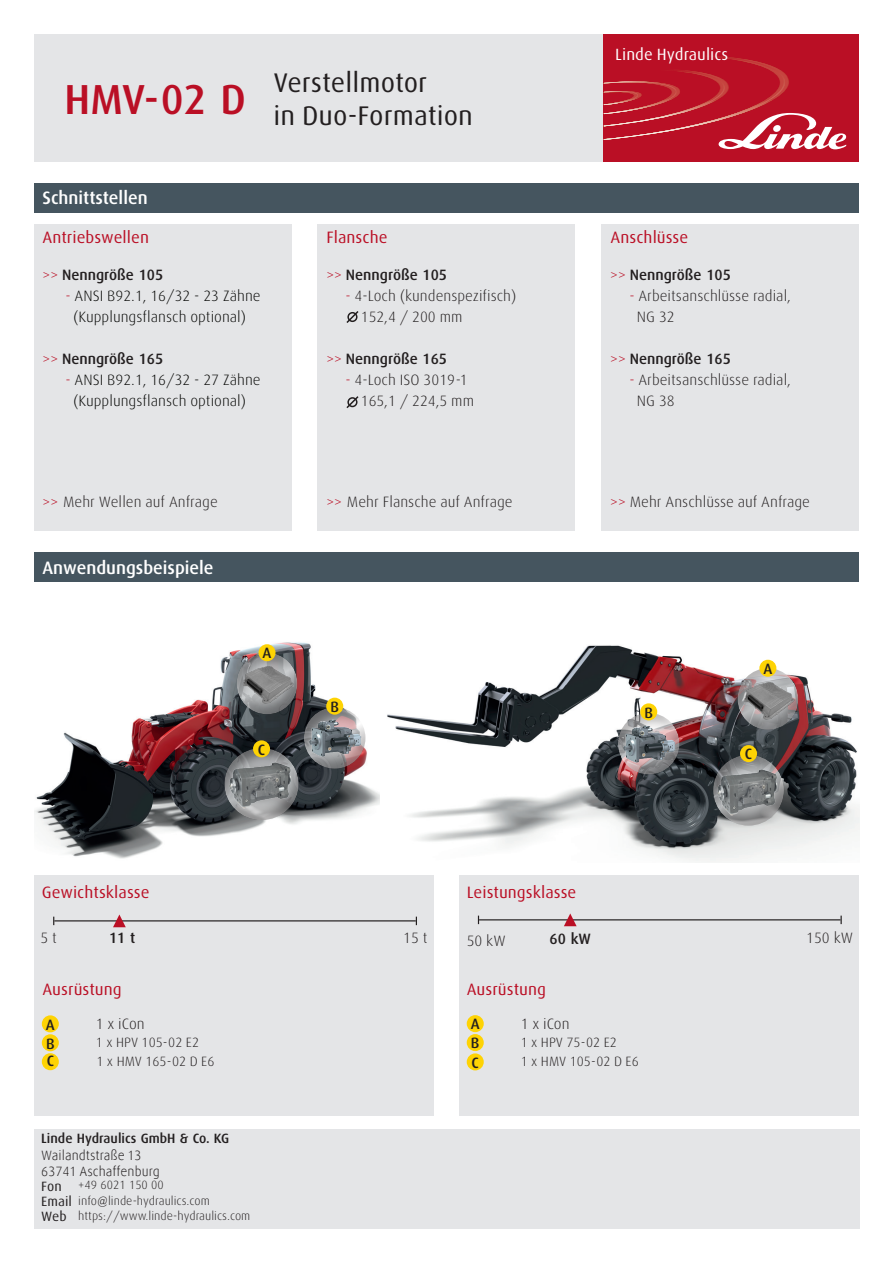
<style>
.page{position:relative;width:893px;height:1263px;background:#fff}
.page>*{position:absolute;margin:0;border:0;box-sizing:border-box;transform-origin:0 0}
.t1{font:500 42px "Linde Dax OT";color:#ba0f25}
.t2{font:27px "Linde Dax OT";color:#231f20}
.t3{font:500 18px "Linde Dax OT";color:#fff}
.t4{font:16.5px "Linde Dax OT";color:#ba0f25}
.t5{font:16.35px "Linde Dax";color:#fff}
.t6{font:300 15px "Linde Dax OT";color:#231f20}
.t7{font:500 15px "Linde Dax OT";color:#231f20}
.t8{font:300 15px "Linde Dax OT";color:#040503}
.t9{font:300 13.5px "Linde Dax OT";color:#231f20}
.t10{font:13.5px "Linde Dax Office";color:#231f20}
.t11{font:500 13.5px "Linde Dax OT";color:#231f20}
.t12{font:13.5px "Linde Dax OT";color:#231f20}
.TextRegRS_black{font:300 12px "Linde Dax OT";color:#231f20}
.s1{font-weight:300;color:#ba0f25}
.s2{color:#ba0f25}
</style>
<div class="page">
<div style="left:34px;top:34px;width:570px;height:128px;background:#e4e5e7"></div>
<div style="left:34px;top:183px;width:825px;height:30px;background:#45555f"></div>
<div style="left:34px;top:224px;width:257px;height:306px;background:#e4e5e7"></div>
<div style="left:602px;top:224px;width:257px;height:306px;background:#e4e5e7"></div>
<div style="left:318px;top:224px;width:257px;height:306px;background:#e4e5e7"></div>
<div style="left:34px;top:1129px;width:825px;height:100px;background:#e4e5e7"></div>
<div style="left:34px;top:552px;width:825px;height:30px;background:#45555f"></div>
<div style="left:604px;top:34px;width:255px;height:128px;background:#ba0f25"></div>
<svg style="left:604px;top:56px;width:243px;height:93px"></svg>
<svg style="left:346px;top:311px;width:13px;height:12px"></svg>
<svg style="left:346px;top:396px;width:13px;height:13px"></svg>
<div style="left:459px;top:875px;width:400px;height:241px;background:#e4e5e7"></div>
<div style="left:34px;top:875px;width:400px;height:241px;background:#e4e5e7"></div>
<hr style="left:479px;top:919px;width:361px;height:1px;background:#231f20">
<svg style="left:840px;top:916px;width:2px;height:8px"></svg>
<hr style="left:54px;top:920px;width:362px;height:1px;background:#231f20">
<div style="left:467px;top:1034px;width:17px;height:17px;background:#fed304;border-radius:50%"></div>
<div style="left:467px;top:1015px;width:17px;height:17px;background:#fed304;border-radius:50%"></div>
<div style="left:42px;top:1034px;width:17px;height:17px;background:#fed304;border-radius:50%"></div>
<div style="left:42px;top:1015px;width:17px;height:17px;background:#fed304;border-radius:50%"></div>
<svg style="left:564px;top:913px;width:13px;height:13px"></svg>
<svg style="left:113px;top:914px;width:13px;height:13px"></svg>
<img style="left:34px;top:642px;width:346px;height:217px">
<div style="left:223px;top:746px;width:76px;height:75px;background:#231f20;opacity:.5"></div>
<img style="left:224px;top:760px;width:73px;height:50px">
<div style="left:253px;top:740px;width:17px;height:17px;background:#fed304;border-radius:50%"></div>
<img style="left:387px;top:645px;width:472px;height:217px">
<div style="left:616px;top:711px;width:65px;height:64px;background:#231f20;opacity:.5"></div>
<img style="left:618px;top:715px;width:61px;height:57px">
<div style="left:640px;top:703px;width:17px;height:17px;background:#fed304;border-radius:50%"></div>
<div style="left:712px;top:753px;width:73px;height:73px;background:#231f20;opacity:.5"></div>
<img style="left:713px;top:767px;width:70px;height:50px">
<div style="left:740px;top:745px;width:17px;height:17px;background:#fed304;border-radius:50%"></div>
<div style="left:736px;top:667px;width:62px;height:63px;background:#231f20;opacity:.5"></div>
<img style="left:737px;top:676px;width:61px;height:46px">
<div style="left:759px;top:660px;width:17px;height:17px;background:#fed304;border-radius:50%"></div>
<div style="left:42px;top:1053px;width:17px;height:17px;background:#fed304;border-radius:50%"></div>
<div style="left:467px;top:1053px;width:17px;height:17px;background:#fed304;border-radius:50%"></div>
<div style="left:302px;top:706px;width:65px;height:63px;background:#231f20;opacity:.5"></div>
<img style="left:304px;top:709px;width:61px;height:58px">
<div style="left:326px;top:698px;width:17px;height:17px;background:#fed304;border-radius:50%"></div>
<div style="left:235px;top:651px;width:62px;height:64px;background:#231f20;opacity:.5"></div>
<img style="left:237px;top:660px;width:60px;height:46px">
<div style="left:258px;top:644px;width:18px;height:17px;background:#fed304;border-radius:50%"></div>
<p class="t1" style="left:65px;top:72px;width:183px">HMV-02 D</p>
<p class="t3" style="left:43px;top:186px;width:107px">Schnittstellen</p>
<p class="t2" style="left:274px;top:65px;width:155px">Verstellmotor</p>
<p class="t2" style="left:274px;top:98px;width:201px">in Duo-Formation</p>
<p class="t5" style="left:615px;top:45px;width:115px">Linde Hydraulics</p>
<p class="t4" style="left:43px;top:227px;width:108px">Antriebswellen</p>
<p class="t4" style="left:326px;top:227px;width:63px">Flansche</p>
<p class="t4" style="left:611px;top:227px;width:79px">Anschlüsse</p>
<p class="t7" style="left:43px;top:265px;width:122px"><span class="s1">&gt;&gt;</span> Nenngröße 105</p>
<p class="t8" style="left:65px;top:287px;width:197px"><span class="s2">-</span> ANSI B92.1, 16/32 - 23 Zähne</p>
<p class="t8" style="left:73px;top:308px;width:175px">(Kupplungsflansch optional)</p>
<p class="t7" style="left:43px;top:349px;width:122px"><span class="s1">&gt;&gt;</span> Nenngröße 165</p>
<p class="t8" style="left:65px;top:371px;width:197px"><span class="s2">-</span> ANSI B92.1, 16/32 - 27 Zähne</p>
<p class="t8" style="left:73px;top:392px;width:175px">(Kupplungsflansch optional)</p>
<p class="t7" style="left:326px;top:265px;width:122px"><span class="s1">&gt;&gt;</span> Nenngröße 105</p>
<p class="t6" style="left:345px;top:287px;width:173px"><span class="s2">-</span> 4-Loch (kundenspezifisch)</p>
<p class="t6" style="left:361px;top:308px;width:103px">152,4 / 200 mm</p>
<p class="t7" style="left:326px;top:349px;width:122px"><span class="s1">&gt;&gt;</span> Nenngröße 165</p>
<p class="t6" style="left:345px;top:371px;width:124px"><span class="s2">-</span> 4-Loch ISO 3019-1</p>
<p class="t6" style="left:361px;top:392px;width:115px">165,1 / 224,5 mm</p>
<p class="t7" style="left:610px;top:265px;width:122px"><span class="s1">&gt;&gt;</span> Nenngröße 105</p>
<p class="t6" style="left:629px;top:287px;width:163px"><span class="s2">-</span> Arbeitsanschlüsse radial,</p>
<p class="t6" style="left:637px;top:308px;width:39px">NG 32</p>
<p class="t7" style="left:610px;top:349px;width:122px"><span class="s1">&gt;&gt;</span> Nenngröße 165</p>
<p class="t6" style="left:629px;top:371px;width:163px"><span class="s2">-</span> Arbeitsanschlüsse radial,</p>
<p class="t6" style="left:637px;top:392px;width:39px">NG 38</p>
<p class="t6" style="left:43px;top:492px;width:177px"><span class="s2">&gt;&gt;</span> Mehr Wellen auf Anfrage</p>
<p class="t6" style="left:326px;top:492px;width:188px"><span class="s2">&gt;&gt;</span> Mehr Flansche auf Anfrage</p>
<p class="t6" style="left:610px;top:492px;width:201px"><span class="s2">&gt;&gt;</span> Mehr Anschlüsse auf Anfrage</p>
<p class="t3" style="left:43px;top:556px;width:173px">Anwendungsbeispiele</p>
<p class="t7" style="left:263px;top:643px;width:10px">A</p>
<p class="t7" style="left:258px;top:739px;width:9px">C</p>
<p class="t4" style="left:42px;top:882px;width:109px">Gewichtsklasse</p>
<p class="t7" style="left:330px;top:697px;width:10px">B</p>
<p class="t4" style="left:467px;top:882px;width:111px">Leistungsklasse</p>
<p class="t7" style="left:644px;top:702px;width:10px">B</p>
<p class="t7" style="left:763px;top:659px;width:10px">A</p>
<p class="t7" style="left:745px;top:744px;width:9px">C</p>
<p class="t6" style="left:40px;top:928px;width:18px">5 t</p>
<p class="t7" style="left:109px;top:927px;width:28px">11 t</p>
<p class="t6" style="left:403px;top:928px;width:26px">15 t</p>
<p class="t6" style="left:467px;top:931px;width:40px">50 kW</p>
<p class="t7" style="left:549px;top:929px;width:43px">60 kW</p>
<p class="t6" style="left:806px;top:928px;width:48px">150 kW</p>
<p class="t4" style="left:42px;top:978px;width:81px">Ausrüstung</p>
<p class="t4" style="left:467px;top:978px;width:81px">Ausrüstung</p>
<p class="t7" style="left:46px;top:1014px;width:10px">A</p>
<p class="t6" style="left:96px;top:1014px;width:50px">1 x iCon</p>
<p class="t7" style="left:471px;top:1014px;width:10px">A</p>
<p class="t6" style="left:521px;top:1014px;width:50px">1 x iCon</p>
<p class="t7" style="left:46px;top:1033px;width:10px">B</p>
<p class="t9" style="left:96px;top:1034px;width:105px">1 x HPV 105-02 E2</p>
<p class="t7" style="left:471px;top:1033px;width:10px">B</p>
<p class="t9" style="left:521px;top:1033px;width:98px">1 x HPV 75-02 E2</p>
<p class="t7" style="left:47px;top:1051px;width:9px">C</p>
<p class="t9" style="left:96px;top:1052px;width:120px">1 x HMV 165-02 D E6</p>
<p class="t7" style="left:472px;top:1052px;width:9px">C</p>
<p class="t11" style="left:41px;top:1130px;width:189px">Linde Hydraulics GmbH &amp; Co. KG</p>
<p class="t10" style="left:41px;top:1146px;width:102px">Wailandtstraße 13</p>
<p class="t10" style="left:41px;top:1162px;width:120px">63741 Aschaffenburg</p>
<p class="t12" style="left:41px;top:1177px;width:22px">Fon</p>
<p class="TextRegRS_black" style="left:78px;top:1177px;width:87px">+49 6021 150 00</p>
<p class="t12" style="left:41px;top:1192px;width:32px">Email</p>
<p class="TextRegRS_black" style="left:78px;top:1193px;width:133px">info@linde-hydraulics.com</p>
<p class="t12" style="left:41px;top:1207px;width:27px">Web</p>
<p class="TextRegRS_black" style="left:78px;top:1208px;width:174px">https://www.linde-hydraulics.com</p>
<p class="t9" style="left:521px;top:1052px;width:120px">1 x HMV 105-02 D E6</p>
</div>
